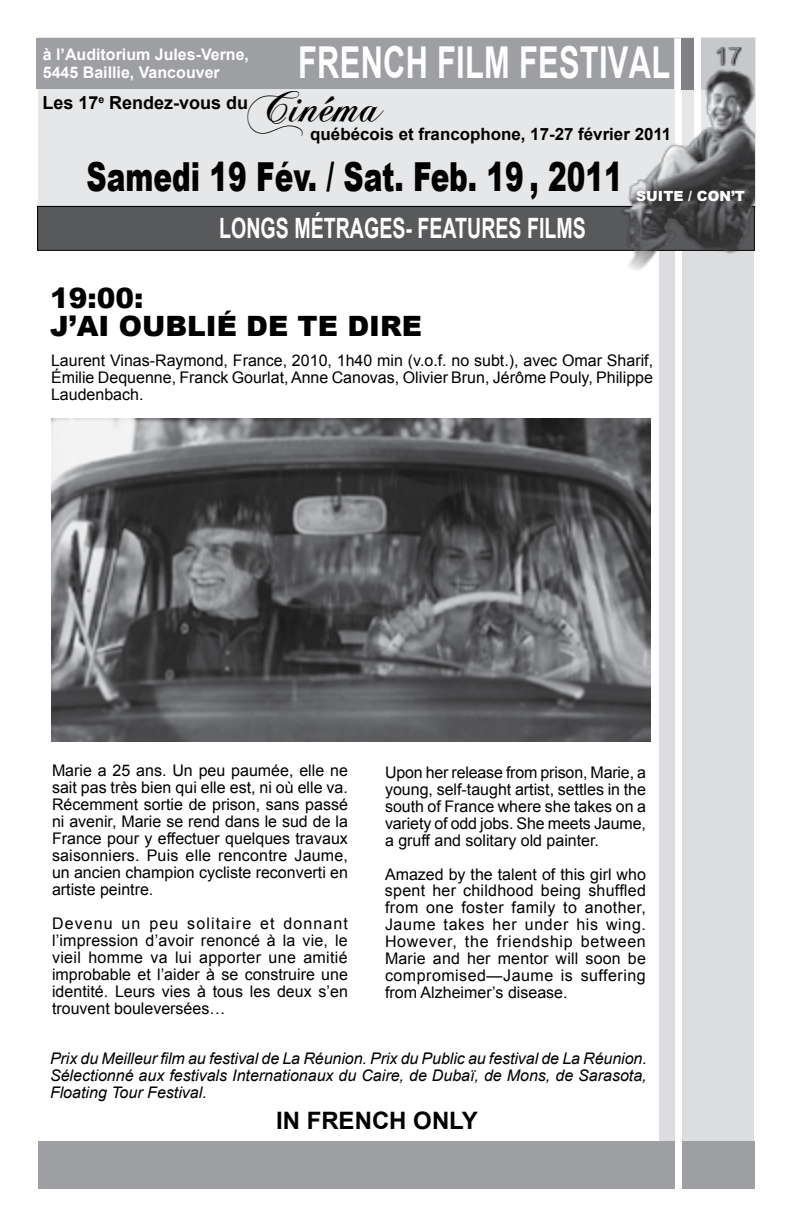
<style>
.page{position:relative;width:792px;height:1224px;background:#fff}
.page>*{position:absolute;margin:0;border:0;box-sizing:border-box;transform-origin:0 0}
.t1{font:48px "Chopin Script";color:#000}
.t2{font:700 44px "Arial";letter-spacing:.01em;color:#fff;scale:.7 1}
.t3{font:900 40px "Arial";color:#000;scale:.7 1}
.t4{font:700 28px "Arial";color:#fff;scale:.7 1}
.t5{font:900 28px/28px "Arial";color:#000}
.t6{font:700 24px "Arial";color:#000}
.t7{font:24px "Arial";color:#888a8d}
.t8{font:700 18px "Arial";color:#000}
.t9{font:700 17px "Arial";color:#000}
.t10{font:16px/17px "Arial";color:#000;text-align:justify}
.t11{font:italic 16px/17px "Arial";color:#000;text-align:justify}
.t12{font:700 16px/18px "Arial";color:#fff}
.t13{font:900 14px "Arial";color:#fff}
</style>
<div class="page">
<div style="left:39px;top:38px;width:717px;height:172px;background:#e6e7e8"></div>
<div style="left:660px;top:249px;width:94px;height:937px;background:#dcddde"></div>
<div style="left:38px;top:1142px;width:716px;height:47px;background:#9d9fa2"></div>
<div style="left:675px;top:39px;width:7px;height:1149px;background:#fff"></div>
<div style="left:36px;top:38px;width:638px;height:51px;background:#9d9fa2"></div>
<div style="left:682px;top:38px;width:72px;height:52px;background:#c7c8ca"></div>
<div style="left:695px;top:37px;width:6px;height:171px;background:#fff"></div>
<div style="left:38px;top:206px;width:716px;height:44px;background:#58595b"></div>
<div style="left:37px;top:206px;width:718px;height:45px;border:1px solid #000"></div>
<div style="left:682px;top:38px;width:12px;height:52px;background:#808285"></div>
<img style="left:604px;top:56px;width:151px;height:220px">
<svg style="left:716px;top:47px;width:26px;height:19px"></svg>
<img style="left:51px;top:419px;width:600px;height:322px">
<h2 class="t2" style="left:298px;top:33px;width:533px">French Film Festival</h2>
<p class="t12" style="left:43px;top:46px;width:208px">à l’Auditorium Jules-Verne,<br>5445 Baillie, Vancouver</p>
<p class="t8" style="left:42px;top:90px;width:207px">Les 17<sup>e</sup> Rendez-vous du</p>
<h1 class="t1" style="left:248px;top:76px;width:137px">Cinéma</h1>
<p class="t9" style="left:310px;top:123px;width:363px">québécois et francophone, 17-27 février 2011</p>
<h3 class="t7" style="left:714px;top:40px;width:28px">17</h3>
<h3 class="t3" style="left:86px;top:148px;width:768px">SAMEDI 19 FÉV. / SAT. FEB. 19 , 2011</h3>
<h3 class="t4" style="left:219px;top:209px;width:170px">longs métrag</h3>
<h3 class="t4" style="left:379px;top:209px;width:297px">es- features fi lms</h3>
<p class="t13" style="left:636px;top:186px;width:106px">SUITE / CON’T</p>
<h3 class="t5" style="left:50px;top:283px;width:373px">19:00:<br>J’AI OUBLIÉ DE TE DIRE</h3>
<p class="t10" style="left:51px;top:352px;width:604px">Laurent Vinas-Raymond, France, 2010, 1h40 min (v.o.f. no subt.), avec Omar Sharif, Émilie Dequenne, Franck Gourlat, Anne Canovas, Olivier Brun, Jérôme Pouly, Philippe Laudenbach.</p>
<p class="t10" style="left:52px;top:762px;width:298px">Marie a 25 ans. Un peu paumée, elle ne sait pas très bien qui elle est, ni où elle va.<br>Récemment sortie de prison, sans passé ni avenir, Marie se rend dans le sud de la France pour y effectuer quelques travaux saisonniers. Puis elle rencontre Jaume, un ancien champion cycliste reconverti en artiste peintre.</p>
<p class="t10" style="left:52px;top:915px;width:298px">Devenu un peu solitaire et donnant l’impression d’avoir renoncé à la vie, le vieil homme va lui apporter une amitié improbable et l’aider à se construire une identité. Leurs vies à tous les deux s’en trouvent bouleversées…</p>
<p class="t10" style="left:385px;top:764px;width:263px">Upon her release from prison, Marie, a young, self-taught artist, settles in the south of France where she takes on a variety of odd jobs. She meets Jaume, a gruff and solitary old painter.</p>
<p class="t10" style="left:385px;top:866px;width:263px">Amazed by the talent of this girl who spent her childhood being shuffled from one foster family to another, Jaume takes her under his wing.<br>However, the friendship between Marie and her mentor will soon be compromised—Jaume is suffering from Alzheimer’s disease.</p>
<p class="t11" style="left:50px;top:1050px;width:598px">Prix du Meilleur film au festival de La Réunion. Prix du Public au festival de La Réunion.<br>Sélectionné aux festivals Internationaux du Caire, de Dubaï, de Mons, de Sarasota, Floating Tour Festival.</p>
<h3 class="t6" style="left:276px;top:1105px;width:203px">In French only</h3>
</div>
